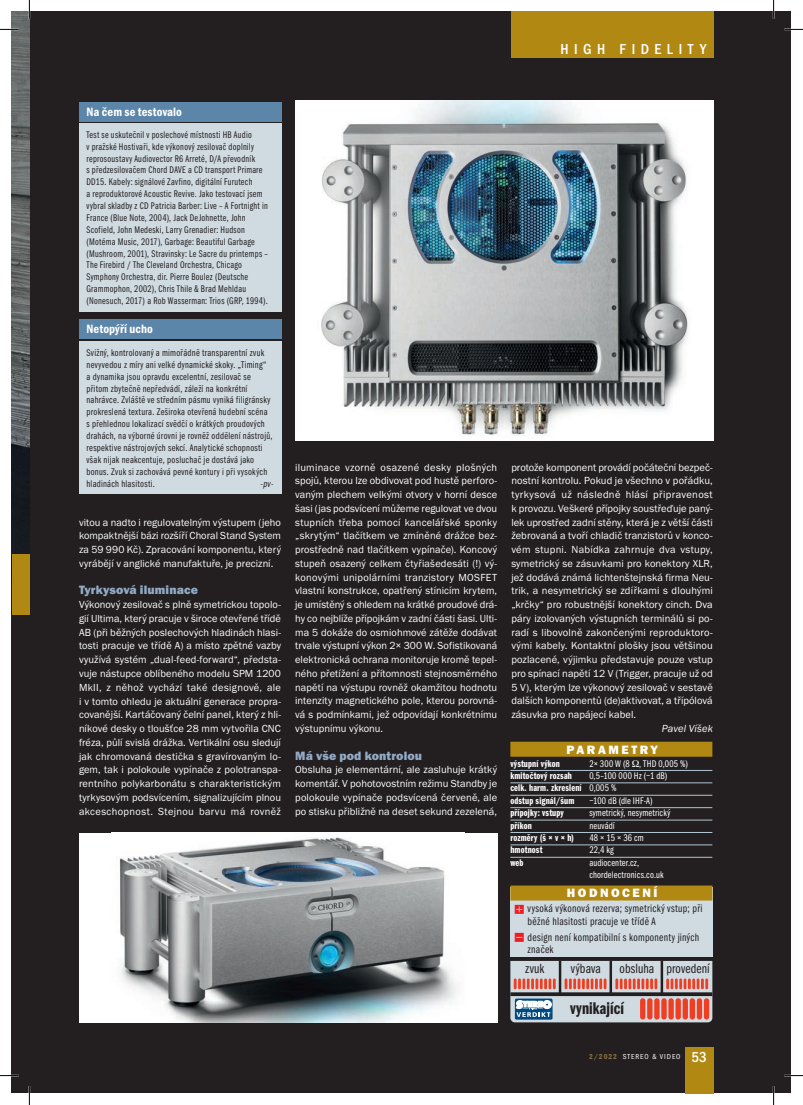
<style>
.page{position:relative;width:803px;height:1105px;background:#fff}
.page>*{position:absolute;margin:0;border:0;box-sizing:border-box;transform-origin:0 0}
.t1{font:17.5px "Franklin Got Itc TOT Dem Com";letter-spacing:.005em;color:#231f20}
.t2{font:15px "Franklin Got Itc TOT Med Con";letter-spacing:.37em;color:#fff}
.t3{font:13.75px "Franklin Got Itc TOT Boo Com";letter-spacing:.005em;color:#231f20}
.t4{font:12.5px "Franklin Got Itc TOT Hea";letter-spacing:.01em;color:#92abc7}
.t5{font:12.5px "Franklin Got Itc TOT Dem Con";letter-spacing:.005em;color:#fff}
.t6{font:12.5px "Franklin Got Itc TOT Hea";letter-spacing:.195em;color:#fff}
.t7{font:11.25px/12.5px "Franklin Got Itc TOT Boo Com";letter-spacing:.025em;color:#231f20}
.t8{font:10.62px/13.8px "Franklin Got Itc TOT Boo";letter-spacing:.005em;color:#fff;text-align:justify}
.t9{font:10.62px "Franklin Got Itc TOT Boo Ita";letter-spacing:.01em;color:#fff}
.t10{font:10px/11.9px "Franklin Got Itc TOT Boo Com";letter-spacing:.03em;color:#231f20;scale:.96 1}
.t11{font:10px/11.9px "Franklin Got Itc TOT Boo Com";letter-spacing:.03em;color:#231f20}
.t12{font:10px/12.4px "Franklin Got Itc TOT Boo Com";letter-spacing:.015em;color:#fff}
.t13{font:10px/12.4px "Franklin Got Itc TOT Dem Com";letter-spacing:.015em;color:#fff}
.t14{font:10px "Franklin Got Itc TOT Boo Com Ita";color:#231f20}
.t15{font:7.5px "Franklin Got Itc TOT Boo Con";letter-spacing:.125em;color:#fff}
.s1{font-family:"Franklin Got Itc TOT Boo Com"}
.s2{font-family:"Button Bonus Square Negative";color:#ee1d23}
.s3{font-family:"Franklin Got Itc TOT Dem Con";color:#89703b}
</style>
<div class="page">
<div style="left:12px;top:12px;width:779px;height:1080px;background:#231f20"></div>
<img style="left:12px;top:12px;width:17px;height:542px">
<div style="left:79px;top:102px;width:202px;height:19px;background:#5b85a9"></div>
<div style="left:79px;top:123px;width:202px;height:188px;background:#cfdae1"></div>
<div style="left:79px;top:319px;width:202px;height:19px;background:#5b85a9"></div>
<div style="left:79px;top:341px;width:202px;height:153px;background:#cfdae1"></div>
<div style="left:12px;top:554px;width:17px;height:60px;background:#b18912"></div>
<div style="left:79px;top:832px;width:418px;height:190px;background:#fff"></div>
<img style="left:119px;top:837px;width:339px;height:185px">
<img style="left:295px;top:100px;width:418px;height:340px">
<div style="left:510px;top:887px;width:202px;height:69px;background:#cfdae1"></div>
<div style="left:510px;top:885px;width:202px;height:15px;background:#b18912"></div>
<div style="left:510px;top:741px;width:202px;height:15px;background:#b18912"></div>
<hr style="left:510px;top:770px;width:202px;height:1px;background:#b0c6d2">
<hr style="left:510px;top:782px;width:202px;height:1px;background:#b0c6d2">
<hr style="left:510px;top:794px;width:202px;height:1px;background:#b0c6d2">
<hr style="left:510px;top:807px;width:202px;height:1px;background:#b0c6d2">
<hr style="left:510px;top:819px;width:202px;height:1px;background:#b0c6d2">
<hr style="left:510px;top:832px;width:202px;height:1px;background:#b0c6d2">
<hr style="left:510px;top:844px;width:202px;height:1px;background:#b0c6d2">
<hr style="left:510px;top:856px;width:202px;height:1px;background:#b0c6d2">
<svg style="left:510px;top:960px;width:202px;height:62px;background:#c7afb1"></svg>
<hr style="left:559px;top:960px;width:2px;height:33px;background:#231f20">
<hr style="left:609px;top:960px;width:3px;height:33px;background:#231f20">
<hr style="left:661px;top:960px;width:2px;height:33px;background:#231f20">
<svg style="left:510px;top:991px;width:202px;height:4px"></svg>
<div style="left:511px;top:12px;width:202px;height:46px;background:#b18912"></div>
<div style="left:685px;top:1046px;width:28px;height:46px;background:#b18912"></div>
<svg style="left:0;top:29px;width:19px;height:1px"></svg>
<svg style="left:784px;top:29px;width:19px;height:1px"></svg>
<svg style="left:29px;top:0;width:1px;height:19px"></svg>
<svg style="left:29px;top:1086px;width:1px;height:18px"></svg>
<svg style="left:773px;top:0;width:1px;height:19px"></svg>
<svg style="left:773px;top:1086px;width:1px;height:18px"></svg>
<h2 class="t2" style="left:560px;top:40px;width:147px">HIGH FIDELITY</h2>
<p class="t5" style="left:86px;top:105px;width:97px">Na čem se testovalo</p>
<p class="t10" style="left:86px;top:129px;width:190px">Test se uskutečnil v poslechové místnosti HB Audio<br>v pražské Hostivaři, kde výkonový zesilovač doplnily reprosoustavy Audiovector R6 Arreté, D/A převodník<br>s předzesilovačem Chord DAVE a CD transport Primare DD15. Kabely: signálové Zavfino, digitální Furutech<br>a reproduktorové Acoustic Revive. Jako testovací jsem vybral skladby z CD Patricia Barber: Live – A Fortnight in France (Blue Note, 2004), Jack DeJohnette, John Scofield, John Medeski, Larry Grenadier: Hudson (Motéma Music, 2017), Garbage: Beautiful Garbage (Mushroom, 2001), Stravinsky: Le Sacre du printemps – The Firebird / The Cleveland Orchestra, Chicago Symphony Orchestra, dir. Pierre Boulez (Deutsche Grammophon, 2002), Chris Thile &amp; Brad Mehldau (Nonesuch, 2017) a Rob Wasserman: Trios (GRP, 1994).</p>
<p class="t5" style="left:86px;top:322px;width:68px">Netopýří ucho</p>
<p class="t11" style="left:86px;top:346px;width:188px">Svižný, kontrolovaný a mimořádně transparentní zvuk nevyvedou z míry ani velké dynamické skoky. „Timing“ a dynamika jsou opravdu excelentní, zesilovač se přitom zbytečně nepředvádí, záleží na konkrétní nahrávce. Zvláště ve středním pásmu vyniká filigránsky prokreslená textura. Zeširoka otevřená hudební scéna s přehlednou lokalizací svědčí o krátkých proudových drahách, na výborné úrovni je rovněž oddělení nástrojů, respektive nástrojových sekcí. Analytické schopnosti však nijak neakcentuje, posluchač je dostává jako bonus. Zvuk si zachovává pevné kontury i při vysokých hladinách hlasitosti.</p>
<p class="t14" style="left:261px;top:477px;width:14px">-pv-</p>
<p class="t8" style="left:79px;top:515px;width:203px">vitou a nadto i regulovatelným výstupem (jeho kompaktnější bázi rozšíří Choral Stand System za 59 990 Kč). Zpracování komponentu, který vyrábějí v anglické manufaktuře, je precizní.</p>
<p class="t4" style="left:79px;top:582px;width:120px">Tyrkysová iluminace</p>
<p class="t8" style="left:79px;top:597px;width:203px">Výkonový zesilovač s plně symetrickou topolo&shy;gií Ultima, který pracuje v široce otevřené třídě AB (při běžných poslechových hladinách hlasi&shy;tosti pracuje ve třídě A) a místo zpětné vazby využívá systém „dual-feed-forward“, předsta&shy;vuje nástupce oblíbeného modelu SPM 1200<br>MkII, z něhož vychází také designově, ale i v tomto ohledu je aktuální generace propra&shy;covanější. Kartáčovaný čelní panel, který z hli&shy;níkové desky o tloušťce 28 mm vytvořila CNC fréza, půlí svislá drážka. Vertikální osu sledují jak chromovaná destička s gravírovaným lo&shy;gem, tak i polokoule vypínače z polotranspa&shy;rentního polykarbonátu s charakteristickým tyrkysovým podsvícením, signalizujícím plnou akceschopnost. Stejnou barvu má rovněž</p>
<p class="t8" style="left:295px;top:460px;width:203px">iluminace vzorně osazené desky plošných spojů, kterou lze obdivovat pod hustě perforo&shy;vaným plechem velkými otvory v horní desce šasi (jas podsvícení můžeme regulovat ve dvou stupních třeba pomocí kancelářské sponky „skrytým“ tlačítkem ve zmíněné drážce bez&shy;prostředně nad tlačítkem vypínače). Koncový stupeň osazený celkem čtyřiašedesáti (!) vý&shy;konovými unipolárními tranzistory MOSFET vlastní konstrukce, opatřený stínicím krytem, je umístěný s ohledem na krátké proudové drá&shy;hy co nejblíže přípojkám v zadní části šasi. Ulti&shy;ma 5 dokáže do osmiohmové zátěže dodávat trvale výstupní výkon 2× 300 W. Sofistikovaná elektronická ochrana monitoruje kromě tepel&shy;ného přetížení a přítomnosti stejnosměrného napětí na výstupu rovněž okamžitou hodnotu intenzity magnetického pole, kterou porovná&shy;vá s podmínkami, jež odpovídají konkrétnímu výstupnímu výkonu.</p>
<p class="t4" style="left:295px;top:747px;width:129px">Má vše pod kontrolou</p>
<p class="t8" style="left:295px;top:762px;width:203px">Obsluha je elementární, ale zasluhuje krátký komentář. V pohotovostním režimu Standby je polokoule vypínače podsvícená červeně, ale po stisku přibližně na deset sekund zezelená,</p>
<p class="t8" style="left:511px;top:460px;width:203px">protože komponent provádí počáteční bezpeč&shy;nostní kontrolu. Pokud je všechno v pořádku, tyrkysová už následně hlásí připravenost k provozu. Veškeré přípojky soustřeďuje paný&shy;lek uprostřed zadní stěny, která je z větší části žebrovaná a tvoří chladič tranzistorů v konco&shy;vém stupni. Nabídka zahrnuje dva vstupy, symetrický se zásuvkami pro konektory XLR, jež dodává známá lichtenštejnská firma Neu&shy;trik, a nesymetrický se zdířkami s dlouhými „krčky“ pro robustnější konektory cinch. Dva páry izolovaných výstupních terminálů si po&shy;radí s libovolně zakončenými reproduktoro&shy;vými kabely. Kontaktní plošky jsou většinou pozlacené, výjimku představuje pouze vstup pro spínací napětí 12 V (Trigger, pracuje už od 5 V), kterým lze výkonový zesilovač v sestavě dalších komponentů (de)aktivovat, a třípólová zásuvka pro napájecí kabel.</p>
<p class="t9" style="left:662px;top:722px;width:52px">Pavel Víšek</p>
<p class="t6" style="left:566px;top:742px;width:93px">PARAMETRY</p>
<p class="t13" style="left:510px;top:756px;width:51px">výstupní výkon</p>
<p class="t12" style="left:589px;top:757px;width:100px">2× 300 W (8 , THD 0,005 %)</p>
<p class="t13" style="left:510px;top:769px;width:63px">kmitočtový rozsah</p>
<p class="t12" style="left:589px;top:769px;width:80px">0,5–100 000 Hz (−1 dB)</p>
<p class="t13" style="left:510px;top:781px;width:108px">celk. harm. zkreslení <span class="s1">0,005 % </span>odstup signál/šum</p>
<p class="t12" style="left:589px;top:794px;width:65px">−100 dB (dle IHF-A)</p>
<p class="t13" style="left:510px;top:806px;width:55px">přípojky: vstupy</p>
<p class="t12" style="left:589px;top:806px;width:82px">symetrický, nesymetrický</p>
<p class="t13" style="left:510px;top:818px;width:23px">příkon</p>
<p class="t12" style="left:589px;top:819px;width:27px">neuvádí</p>
<p class="t13" style="left:510px;top:831px;width:65px">rozměry (š × v × h)</p>
<p class="t12" style="left:589px;top:831px;width:56px">48×15×36cm</p>
<p class="t13" style="left:510px;top:843px;width:34px">hmotnost</p>
<p class="t12" style="left:589px;top:843px;width:26px">22,4 kg</p>
<p class="t13" style="left:510px;top:856px;width:15px">web</p>
<p class="t12" style="left:589px;top:856px;width:76px">audiocenter.cz, chordelectronics.co.uk</p>
<p class="t6" style="left:567px;top:885px;width:92px">HODNOCENÍ</p>
<p class="t7" style="left:528px;top:902px;width:176px;text-indent:-14px"><span class="s2">X</span> vysoká výkonová rezerva; symetrický vstup; při běžné hlasitosti pracuje ve třídě A</p>
<p class="t7" style="left:528px;top:930px;width:173px;text-indent:-14px"><span class="s2">Z</span> design není kompatibilní s komponenty jiných značek</p>
<p class="t3" style="left:525px;top:960px;width:21px">zvuk</p>
<p class="t3" style="left:571px;top:960px;width:31px">výbava</p>
<p class="t3" style="left:620px;top:960px;width:92px">obsluha provedení</p>
<h1 class="t1" style="left:570px;top:998px;width:55px">vynikající</h1>
<p class="t15" style="left:589px;top:1052px;width:93px"><span class="s3">2/2022</span> STEREO &amp; VIDEO</p>
<h2 class="t2" style="left:691px;top:1047px;width:17px">53</h2>
</div>
